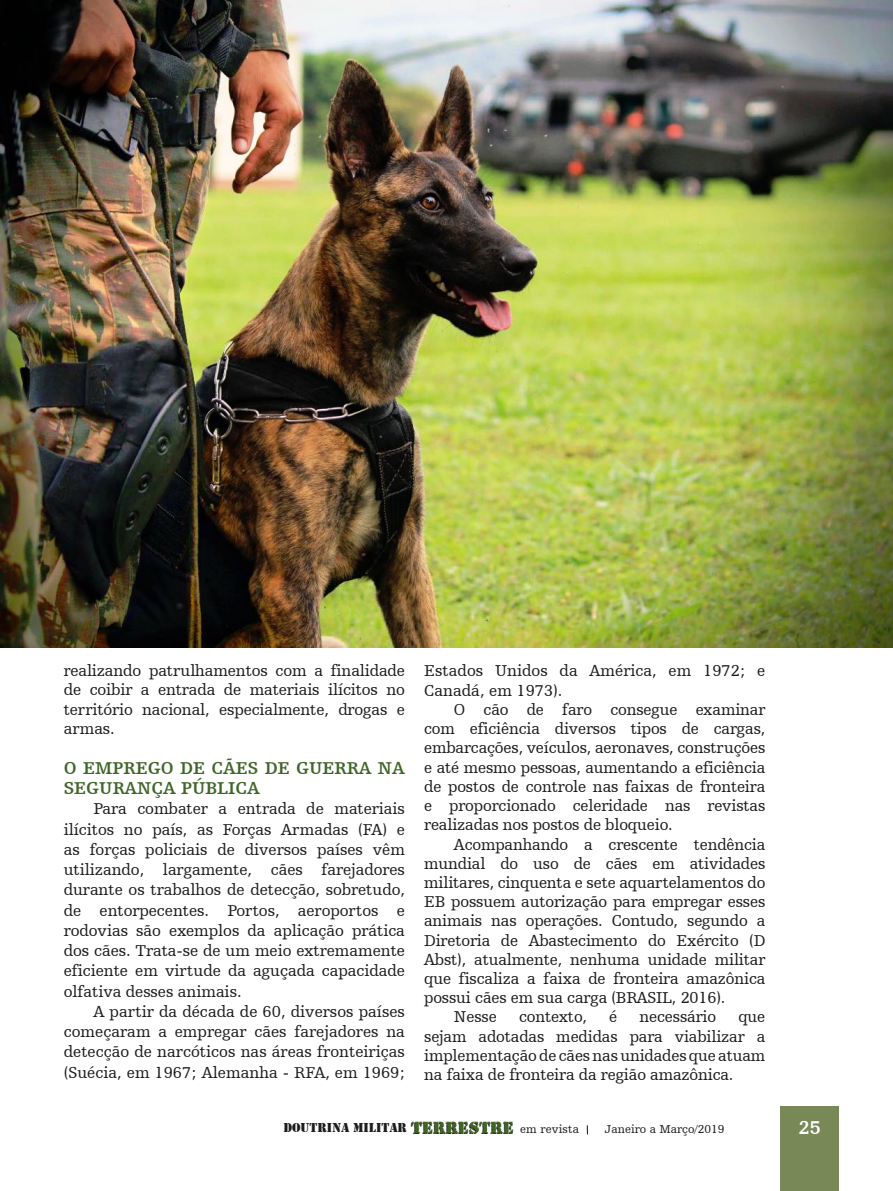
<style>
.page{position:relative;width:893px;height:1191px;background:#fff}
.page>*{position:absolute;margin:0;border:0;box-sizing:border-box;transform-origin:0 0}
.t1{font:700 19.5px "Humanist Slabserif 712 BT";color:#fff}
.t2{font:700 18px/20.2px "Humanist Slabserif 712 BT";color:#416629}
.t3{font:16.5px/20.2px "Humanist Slabserif 712 BT";letter-spacing:-.01em;color:#1d1d1b;text-align:justify}
.t4{font:16.5px/19.5px "Humanist Slabserif 712 BT";letter-spacing:-.01em;color:#1d1d1b;text-align:justify;scale:.96 1}
.t5{font:13.35px "Army";color:#1d1d1b}
.t6{font:12px "Humanist Slabserif 712 BT";color:#1d1d1b}
.s1{font-family:"Rubber Stamp Let Plain";font-size:17.1px}
.s2{font-family:"Humanist Slabserif 712 BT";font-size:12px}
</style>
<div class="page">
<div style="left:780px;top:1106px;width:59px;height:85px;background:#788957"></div>
<img style="left:0;top:0;width:893px;height:647px">
<p class="t4" style="left:64px;top:660px;width:357px">realizando patrulhamentos com a finalidade de coibir a entrada de materiais ilícitos no território nacional, especialmente, drogas e armas.</p>
<p class="t2" style="left:64px;top:757px;width:343px">O EMPREGO DE CÃES DE GUERRA NA<br>SEGURANÇA PÚBLICA</p>
<p class="t3" style="left:64px;top:798px;width:343px;text-indent:30px">Para combater a entrada de materiais ilícitos no país, as Forças Armadas (FA) e as forças policiais de diversos países vêm utilizando, largamente, cães farejadores durante os trabalhos de detecção, sobretudo, de entorpecentes. Portos, aeroportos e rodovias são exemplos da aplicação prática dos cães. Trata-se de um meio extremamente eficiente em virtude da aguçada capacidade olfativa desses animais.</p>
<p class="t3" style="left:64px;top:1001px;width:343px;text-indent:30px">A partir da década de 60, diversos países começaram a empregar cães farejadores na detecção de narcóticos nas áreas fronteiriças (Suécia, em 1967; Alemanha - RFA, em 1969;</p>
<p class="t3" style="left:424px;top:659px;width:343px">Estados Unidos da América, em 1972; e<br>Canadá, em 1973).</p>
<p class="t3" style="left:424px;top:699px;width:343px;line-height:19.2px;text-indent:30px">O cão de faro consegue examinar com eficiência diversos tipos de cargas, embarcações, veículos, aeronaves, construções e até mesmo pessoas, aumentando a eficiência de postos de controle nas faixas de fronteira e proporcionado celeridade nas revistas realizadas nos postos de bloqueio.</p>
<p class="t3" style="left:454px;top:833px;width:313px">Acompanhando a crescente tendência</p>
<p class="t3" style="left:424px;top:853px;width:343px">mundial do uso de cães em atividades</p>
<p class="t3" style="left:424px;top:872px;width:343px">militares, cinquenta e sete aquartelamentos do</p>
<p class="t3" style="left:424px;top:891px;width:343px">EB possuem autorização para empregar esses</p>
<p class="t3" style="left:424px;top:910px;width:343px">animais nas operações. Contudo, segundo a</p>
<p class="t3" style="left:424px;top:929px;width:343px">Diretoria de Abastecimento do Exército (D</p>
<p class="t3" style="left:424px;top:949px;width:343px">Abst), atualmente, nenhuma unidade militar</p>
<p class="t3" style="left:424px;top:968px;width:343px">que fiscaliza a faixa de fronteira amazônica</p>
<p class="t3" style="left:424px;top:987px;width:303px">possui cães em sua carga (BRASIL, 2016).</p>
<p class="t3" style="left:454px;top:1006px;width:44px">Nesse</p>
<p class="t3" style="left:519px;top:1006px;width:70px">contexto,</p>
<p class="t3" style="left:609px;top:1006px;width:10px">é</p>
<p class="t3" style="left:640px;top:1006px;width:78px">necessário</p>
<p class="t3" style="left:424px;top:1007px;width:343px;line-height:19.4px;text-indent:314px">que sejam adotadas medidas para viabilizar a implementação de cães nas unidades que atuam na faixa de fronteira da região amazônica.</p>
<p class="t5" style="left:283px;top:1120px;width:297px">DOUTRINA MILITAR <span class="s1">TERRESTRE</span> <span class="s2">em revista</span></p>
<p class="t6" style="left:605px;top:1122px;width:121px">Janeiro a Março/2019</p>
<p class="t1" style="left:799px;top:1115px;width:23px">25</p>
</div>
